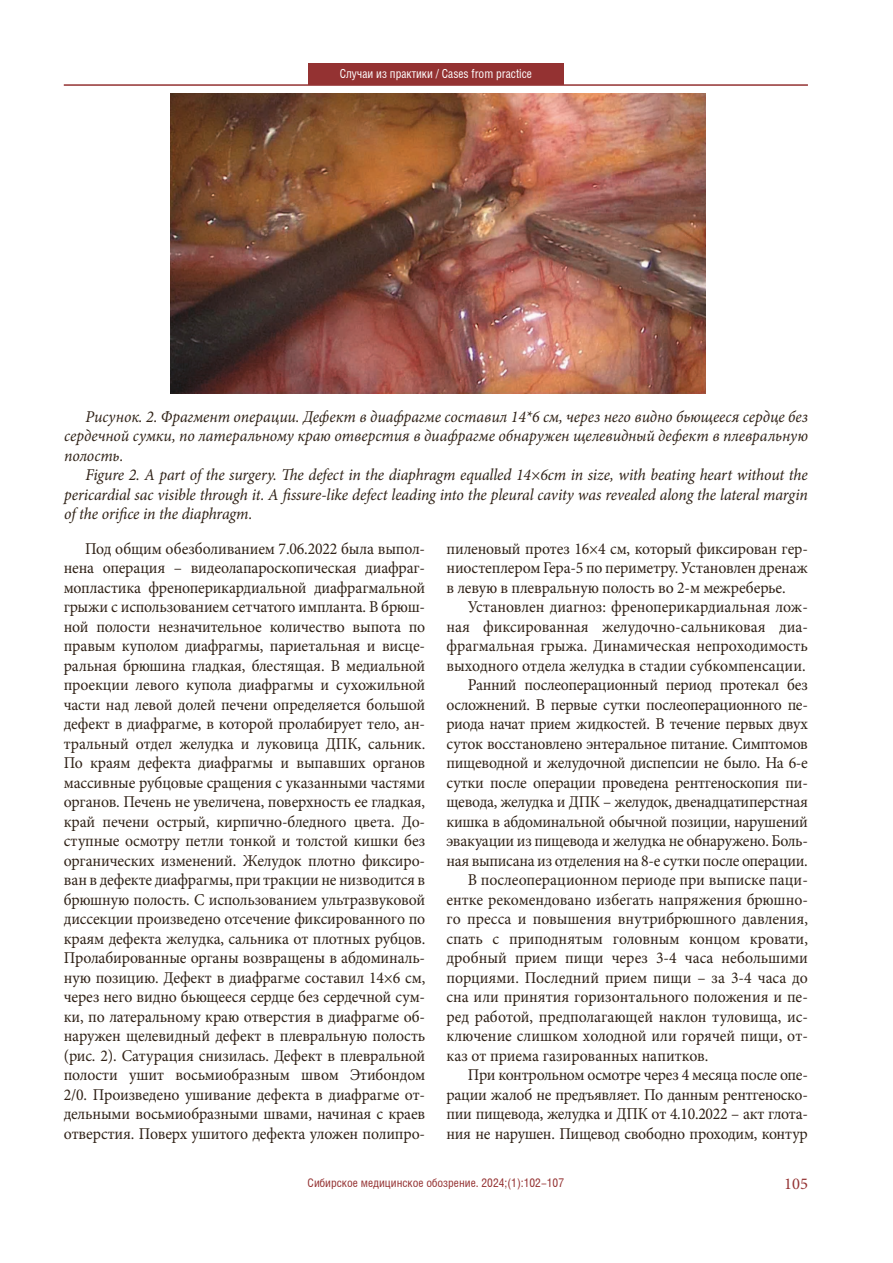
<style>
.page{position:relative;width:893px;height:1263px;background:#fff}
.page>*{position:absolute;margin:0;border:0;box-sizing:border-box;transform-origin:0 0}
.t1{font:16.5px/19.5px "Minion Pro";letter-spacing:-.01em;color:#2f2116;text-align:justify;scale:.95 1}
.t2{font:italic 16.5px/19.5px "Minion Pro";letter-spacing:-.005em;color:#2f2116;text-align:justify;scale:.95 1}
.t3{font:16.5px "Minion Pro";color:#943232}
.t4{font:12.6px "Helios Cond";color:#fff;scale:.95 1}
.t5{font:12px "Helios Cond";color:#943232}
</style>
<div class="page">
<hr style="left:64px;top:84px;width:744px;height:2px;background:#943232">
<img style="left:170px;top:94px;width:536px;height:299px">
<div style="left:308px;top:64px;width:255px;height:21px;background:#943232"></div>
<p class="t4" style="left:340px;top:67px;width:204px">Случаи из практики / Cases from practice</p>
<p class="t2" style="left:64px;top:407px;width:784px;text-indent:21px">Рисунок. 2. Фрагмент операции. Дефект в диафрагме составил 14*6 см, через него видно бьющееся сердце без сердечной сумки, по латеральному краю отверстия в диафрагме обнаружен щелевидный дефект в плевральную полость.</p>
<p class="t2" style="left:64px;top:465px;width:784px;text-indent:21px">Figure 2. A part of the surgery. The defect in the diaphragm equalled 14×6cm in size, with beating heart without the pericardial sac visible through it. A fissure-like defect leading into the pleural cavity was revealed along the lateral margin of the orifice in the diaphragm.</p>
<p class="t1" style="left:64px;top:539px;width:382px;text-indent:21px">Под общим обезболиванием 7.06.2022 была выпол&shy;нена операция – видеолапароскопическая диафраг&shy;мопластика френоперикардиальной диафрагмальной грыжи с использованием сетчатого импланта. В брюш&shy;ной полости незначительное количество выпота по правым куполом диафрагмы, париетальная и висце&shy;ральная брюшина гладкая, блестящая. В медиальной проекции левого купола диафрагмы и сухожильной части над левой долей печени определяется большой дефект в диафрагме, в которой пролабирует тело, ан&shy;тральный отдел желудка и луковица ДПК, сальник.<br>По краям дефекта диафрагмы и выпавших органов массивные рубцовые сращения с указанными частями органов. Печень не увеличена, поверхность ее гладкая, край печени острый, кирпично-бледного цвета. До&shy;ступные осмотру петли тонкой и толстой кишки без органических изменений. Желудок плотно фиксиро&shy;ван в дефекте диафрагмы, при тракции не низводится в брюшную полость. С использованием ультразвуковой диссекции произведено отсечение фиксированного по краям дефекта желудка, сальника от плотных рубцов.<br>Пролабированные органы возвращены в абдоминаль&shy;ную позицию. Дефект в диафрагме составил 14×6 см, через него видно бьющееся сердце без сердечной сум&shy;ки, по латеральному краю отверстия в диафрагме об&shy;наружен щелевидный дефект в плевральную полость (рис. 2). Сатурация снизилась. Дефект в плевральной полости ушит восьмиобразным швом Этибондом 2/0. Произведено ушивание дефекта в диафрагме от&shy;дельными восьмиобразными швами, начиная с краев отверстия. Поверх ушитого дефекта уложен полипро-</p>
<p class="t1" style="left:446px;top:539px;width:382px">пиленовый протез 16×4 см, который фиксирован гер&shy;ниостеплером Гера-5 по периметру. Установлен дренаж в левую в плевральную полость во 2-м межреберье.</p>
<p class="t1" style="left:468px;top:597px;width:360px">Установлен диагноз: френоперикардиальная лож-</p>
<p class="t1" style="left:446px;top:617px;width:382px">ная фиксированная желудочно-сальниковая диа-</p>
<p class="t1" style="left:446px;top:636px;width:382px">фрагмальная грыжа. Динамическая непроходимость</p>
<p class="t1" style="left:446px;top:656px;width:380px">выходного отдела желудка в стадии субкомпенсации.</p>
<p class="t1" style="left:468px;top:675px;width:360px">Ранний послеоперационный период протекал без</p>
<p class="t1" style="left:446px;top:695px;width:382px">осложнений. В первые сутки послеоперационного пе-</p>
<p class="t1" style="left:446px;top:714px;width:382px">риода начат прием жидкостей. В течение первых двух</p>
<p class="t1" style="left:446px;top:734px;width:382px">суток восстановлено энтеральное питание. Симптомов</p>
<p class="t1" style="left:446px;top:753px;width:382px">пищеводной и желудочной диспепсии не было. На 6-е</p>
<p class="t1" style="left:446px;top:773px;width:382px">сутки после операции проведена рентгеноскопия пи-</p>
<p class="t1" style="left:446px;top:792px;width:382px">щевода, желудка и ДПК – желудок, двенадцатиперстная</p>
<p class="t1" style="left:446px;top:812px;width:382px">кишка в абдоминальной обычной позиции, нарушений</p>
<p class="t1" style="left:446px;top:831px;width:382px">эвакуации из пищевода и желудка не обнаружено. Боль-</p>
<p class="t1" style="left:446px;top:851px;width:382px">ная выписана из отделения на 8-е сутки после операции.</p>
<p class="t1" style="left:468px;top:870px;width:360px">В послеоперационном периоде при выписке паци-</p>
<p class="t1" style="left:446px;top:890px;width:382px">ентке рекомендовано избегать напряжения брюшно-</p>
<p class="t1" style="left:446px;top:909px;width:382px">го пресса и повышения внутрибрюшного давления,</p>
<p class="t1" style="left:446px;top:929px;width:382px">спать с приподнятым головным концом кровати,</p>
<p class="t1" style="left:446px;top:948px;width:382px">дробный прием пищи через 3-4 часа небольшими</p>
<p class="t1" style="left:446px;top:968px;width:382px">порциями. Последний прием пищи – за 3-4 часа до</p>
<p class="t1" style="left:446px;top:987px;width:382px">сна или принятия горизонтального положения и пе-</p>
<p class="t1" style="left:446px;top:1007px;width:382px">ред работой, предполагающей наклон туловища, ис-</p>
<p class="t1" style="left:446px;top:1026px;width:382px">ключение слишком холодной или горячей пищи, от-</p>
<p class="t1" style="left:446px;top:1046px;width:277px">каз от приема газированных напитков.</p>
<p class="t1" style="left:468px;top:1065px;width:360px">При контрольном осмотре через 4 месяца после опе-</p>
<p class="t1" style="left:446px;top:1085px;width:382px">рации жалоб не предъявляет. По данным рентгеноско-</p>
<p class="t1" style="left:446px;top:1104px;width:382px">пии пищевода, желудка и ДПК от 4.10.2022 – акт глота-</p>
<p class="t1" style="left:446px;top:1124px;width:382px">ния не нарушен. Пищевод свободно проходим, контур</p>
<p class="t5" style="left:308px;top:1176px;width:258px">Сибирское медицинское обозрение. 2024;(1):102-107</p>
<p class="t3" style="left:784px;top:1172px;width:25px">105</p>
</div>
